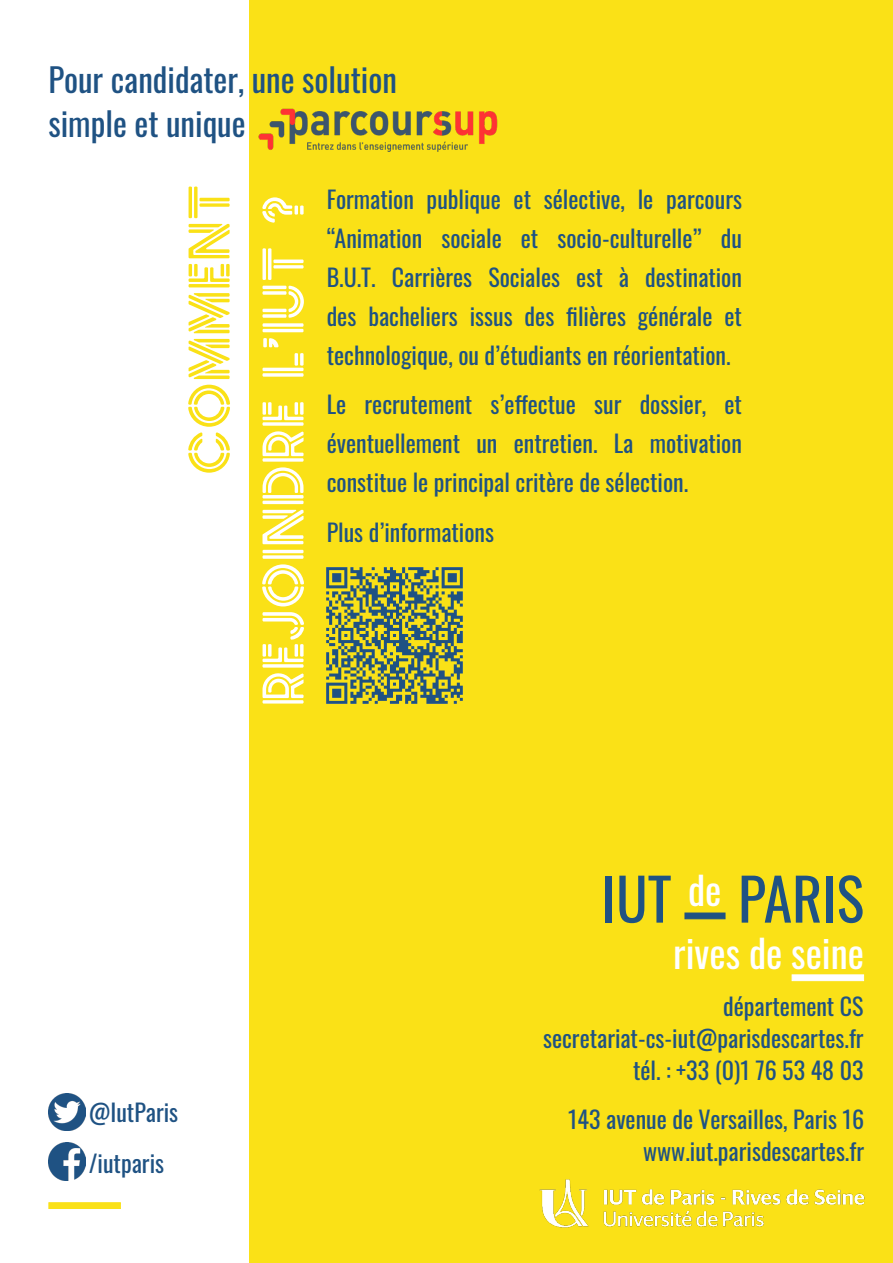
<style>
.page{position:relative;width:893px;height:1263px;background:#fff}
.page>*{position:absolute;margin:0;border:0;box-sizing:border-box;transform-origin:0 0}
.t1{font:58.05px "Oswald";color:#1f5283}
.t2{font:38.7px "Oswald";color:#fff}
.t3{font:33px "Oswald";color:#1f5283}
.t4{font:24px/39px "Oswald";color:#1f5283;text-align:justify}
</style>
<div class="page">
<div style="left:249px;top:0;width:644px;height:1263px;background:#fae117"></div>
<img style="left:539px;top:1179px;width:326px;height:49px">
<div style="left:684px;top:912px;width:41px;height:7px;background:#1f5283;border:1px solid #1f5283"></div>
<div style="left:792px;top:974px;width:72px;height:7px;background:#fff;border:1px solid #fff"></div>
<img style="left:48px;top:1143px;width:38px;height:37px">
<img style="left:48px;top:1093px;width:38px;height:38px">
<div style="left:48px;top:1202px;width:73px;height:7px;background:#fae117;border:1px solid #fae117"></div>
<svg style="left:262px;top:197px;width:42px;height:506px"></svg>
<svg style="left:188px;top:187px;width:42px;height:286px"></svg>
<img style="left:326px;top:567px;width:137px;height:137px">
<img style="left:258px;top:108px;width:240px;height:44px">
<p class="t3" style="left:48px;top:51px;width:350px">Pour candidater, une solution</p>
<p class="t3" style="left:48px;top:95px;width:199px">simple et unique</p>
<p class="t4" style="left:327px;top:177px;width:417px">Formation publique et sélective, le parcours “Animation sociale et socio-culturelle” du B.U.T. Carrières Sociales est à destination des bacheliers issus des filières générale et technologique, ou d’étudiants en réorientation.</p>
<p class="t4" style="left:327px;top:383px;width:417px">Le recrutement s’effectue sur dossier, et éventuellement un entretien. La motivation constitue le principal critère de sélection.</p>
<p class="t4" style="left:327px;top:510px;width:169px">Plus d’informations</p>
<p class="t2" style="left:688px;top:856px;width:35px">de</p>
<p class="t1" style="left:602px;top:847px;width:264px">IUT PARIS</p>
<p class="t2" style="left:673px;top:919px;width:192px">rives de seine</p>
<p class="t4" style="left:89px;top:1090px;width:91px">@IutParis</p>
<p class="t4" style="left:89px;top:1141px;width:77px">/iutparis</p>
<p class="t4" style="left:723px;top:985px;width:142px">département CS</p>
<p class="t4" style="left:543px;top:1016px;width:322px">secretariat-cs-iut@parisdescartes.fr</p>
<p class="t4" style="left:633px;top:1048px;width:232px">tél. : +33 (0)1 76 53 48 03</p>
<p class="t4" style="left:568px;top:1097px;width:297px">143 avenue de Versailles, Paris 16</p>
<p class="t4" style="left:643px;top:1129px;width:222px">www.iut.parisdescartes.fr</p>
</div>
